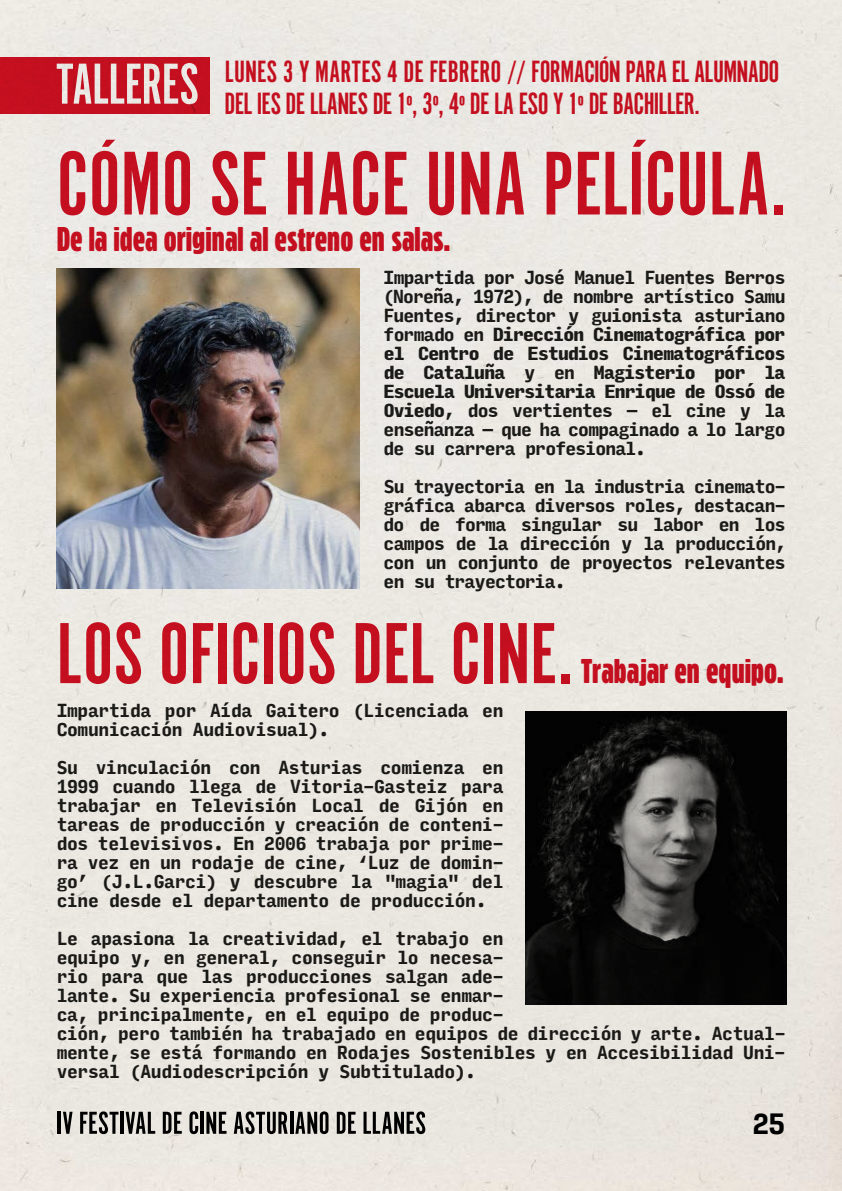
<style>
.page{position:relative;width:842px;height:1191px;background:#fff}
.page>*{position:absolute;margin:0;border:0;box-sizing:border-box;transform-origin:0 0}
.t1{font:94px "Alternate Got No 1 D";color:#d51224}
.t2{font:90px "Alternate Got No 1 D";color:#d51224}
.t3{font:60px "Alternate Got No 1 D";letter-spacing:-.01em;color:#fff}
.t4{font:condensed 34px "Contempora Sans";color:#d51224}
.t5{font:32px/32px "Alternate Got No 1 D";letter-spacing:-.02em;color:#d51224}
.t6{font:700 28px "Input Mono Narrow";color:#000}
.t7{font:700 18px/19px "Input Mono Narrow";letter-spacing:-.02em;color:#1d1d1b;text-align:justify}
.s1{font-weight:900}
</style>
<div class="page">
<img style="left:0;top:0;width:842px;height:1191px">
<h3 class="t3" style="left:56px;top:52px;width:144px">TALLERES</h3>
<h3 class="t5" style="left:225px;top:56px;width:556px">LUNES 3 Y MARTES 4 DE FEBRERO // FORMACIÓN PARA EL ALUMNADO<br>DEL IES DE LLANES DE 1º, 3º, 4º DE LA ESO Y 1º DE BACHILLER.</h3>
<h1 class="t1" style="left:57px;top:134px;width:732px">CÓMO SE HACE UNA PELÍCULA.</h1>
<h3 class="t4" style="left:57px;top:219px;width:395px">De la idea original al estreno en salas.</h3>
<p class="t7" style="left:383px;top:267px;width:404px">Impartida por José Manuel Fuentes Berros (Noreña, 1972), de nombre artístico Samu Fuentes, director y guionista asturiano formado en <span class="s1">Dirección Cinematográfica por el Centro de Estudios Cinematográficos de Cataluña</span> y en <span class="s1">Magisterio por la Escuela Universitaria Enrique de Ossó de Oviedo</span>, dos vertientes — el cine y la enseñanza — que ha compaginado a lo largo de su carrera profesional.</p>
<p class="t7" style="left:384px;top:476px;width:404px">Su trayectoria en la industria cinemato&shy;gráfica abarca diversos roles, destacan&shy;do de forma singular su labor en los campos de la dirección y la producción, con un conjunto de proyectos relevantes en su trayectoria.</p>
<h2 class="t2" style="left:57px;top:606px;width:519px">LOS OFICIOS DEL CINE.</h2>
<h3 class="t4" style="left:581px;top:651px;width:204px">Trabajar en equipo.</h3>
<p class="t7" style="left:57px;top:699px;width:448px">Impartida por Aída Gaitero (Licenciada en<br>Comunicación Audiovisual).</p>
<p class="t7" style="left:57px;top:756px;width:448px">Su vinculación con Asturias comienza en 1999 cuando llega de Vitoria-Gasteiz para trabajar en Televisión Local de Gijón en tareas de producción y creación de conteni&shy;dos televisivos. En 2006 trabaja por prime&shy;ra vez en un rodaje de cine, ʻLuz de domin&shy;go’ (J.L.Garci) y descubre la "magia" del cine desde el departamento de producción.</p>
<p class="t7" style="left:57px;top:927px;width:730px;text-align:left">Le apasiona la creatividad, el trabajo en<br>equipo y, en general, conseguir lo necesa-<br>rio para que las producciones salgan ade-<br>lante. Su experiencia profesional se enmar-<br>ca, principalmente, en el equipo de produc-<br>ción, pero también ha trabajado en equipos de dirección y arte. Actual&shy;mente, se está formando en Rodajes Sostenibles y en Accesibilidad Uni&shy;versal (Audiodescripción y Subtitulado).</p>
<h3 class="t6" style="left:752px;top:1098px;width:34px">25</h3>
</div>
